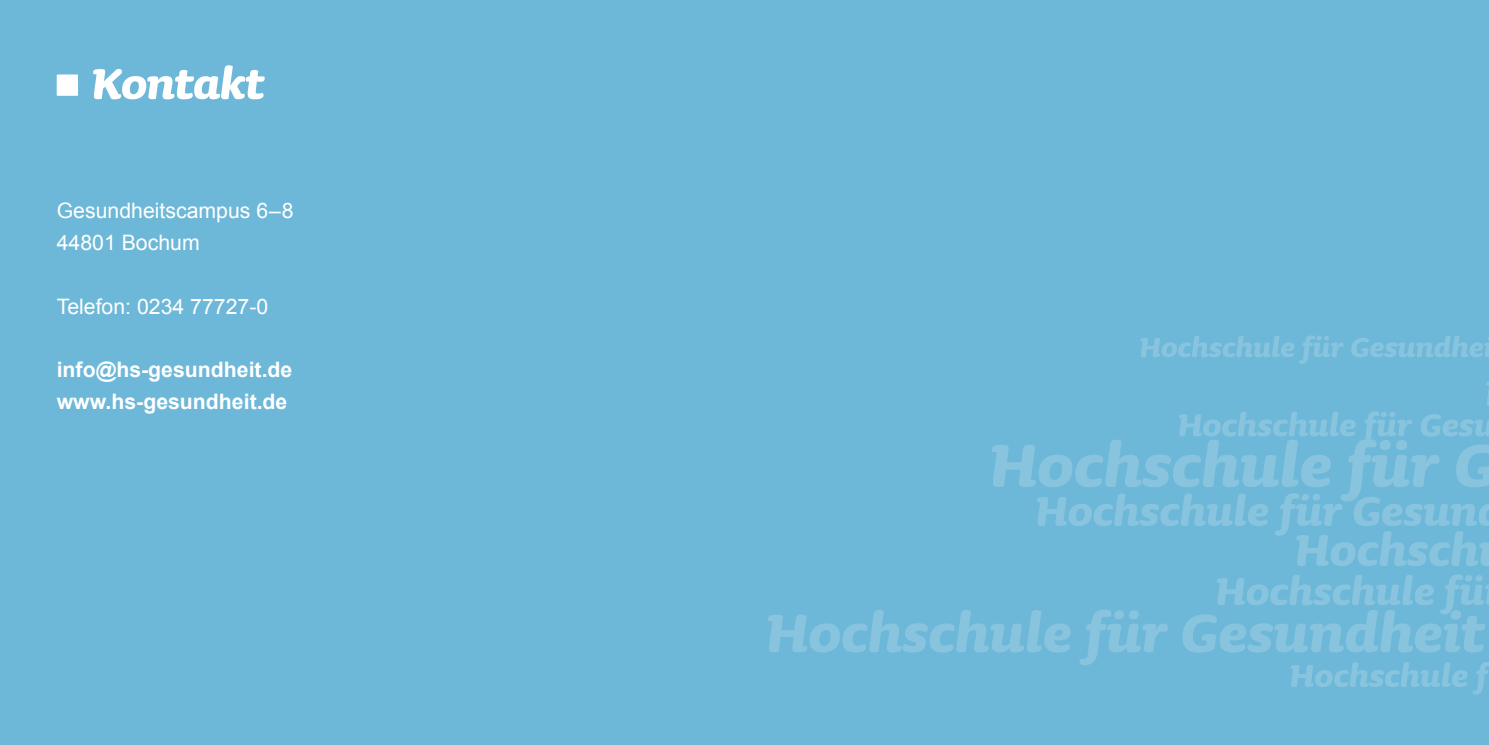
<style>
.page{position:relative;width:1489px;height:745px;background:#fff}
.page>*{position:absolute;margin:0;border:0;box-sizing:border-box;transform-origin:0 0}
.t1{font:italic 700 55px "Sauna";letter-spacing:-.015em;color:#fff}
.t2{font:21.25px/32px "Arial";color:#fff}
.t3{font:700 21.25px/32px "Arial";color:#fff}
</style>
<div class="page">
<div style="left:0;top:0;width:1488px;height:744px;background:#6db8d8"></div>
<svg style="left:768px;top:574px;width:720px;height:120px"></svg>
<svg style="left:992px;top:382px;width:496px;height:183px"></svg>
<svg style="left:1140px;top:335px;width:348px;height:28px"></svg>
<div style="left:57px;top:74px;width:21px;height:22px;background:#fff"></div>
<h1 class="t1" style="left:92px;top:54px;width:174px">Kontakt</h1>
<p class="t2" style="left:57px;top:194px;width:238px">Gesundheitscampus 6–8<br>44801 Bochum</p>
<p class="t2" style="left:57px;top:290px;width:213px">Telefon: 0234 77727-0</p>
<p class="t3" style="left:57px;top:354px;width:237px">info@hs-gesundheit.de www.hs-gesundheit.de</p>
</div>
